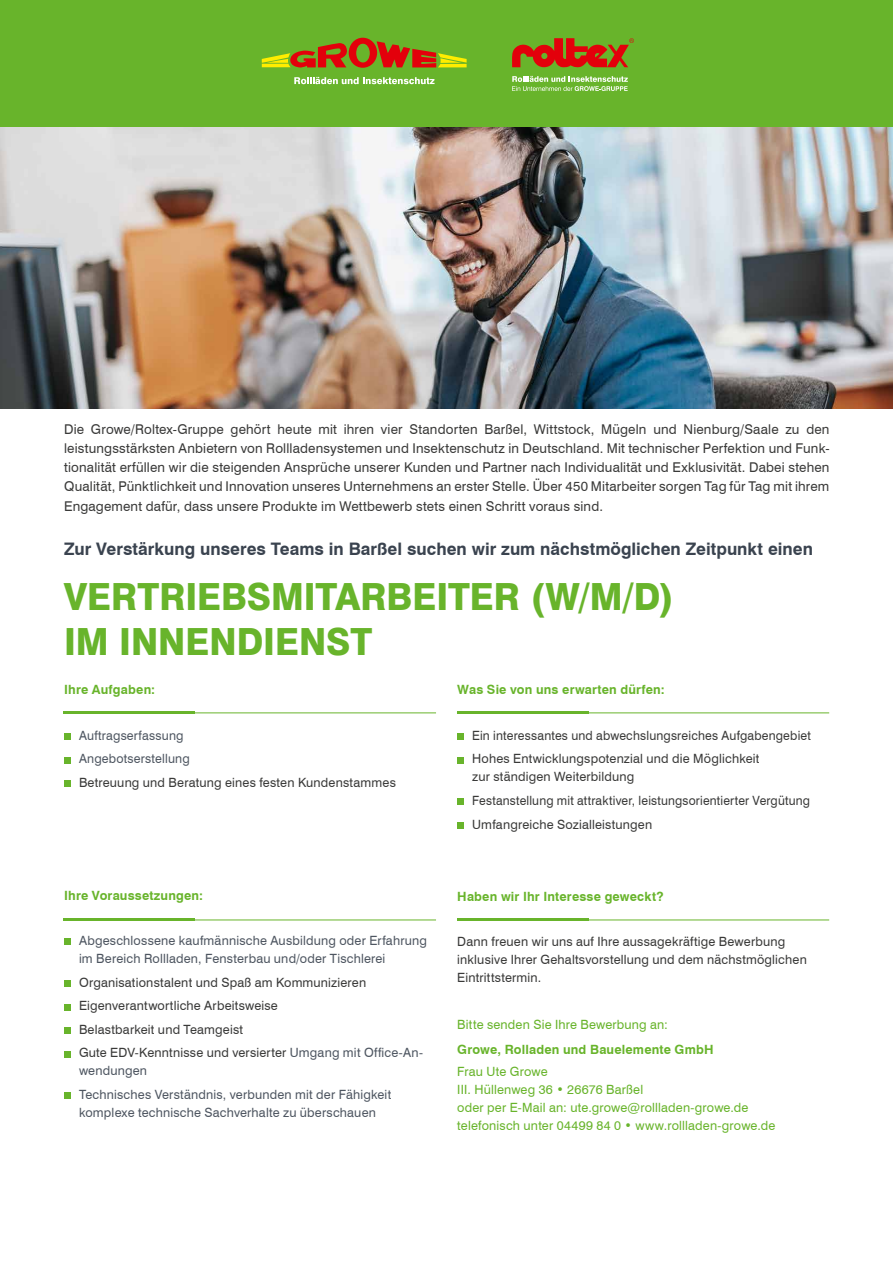
<style>
.page{position:relative;width:893px;height:1263px;background:#fff}
.page>*{position:absolute;margin:0;border:0;box-sizing:border-box;transform-origin:0 0}
.t1{font:800 37.5px/45px "Swiss 721 BT";color:#68b42b;scale:.95 1}
.t2{font:700 17.25px "Swiss 721 BT";color:#3a434f}
.t3{font:13.5px/19.2px "Swiss 721 BT";letter-spacing:.015em;color:#3a3a39;text-align:justify}
.t4{font:12.75px/23.5px "Swiss 721 BT";letter-spacing:.015em;color:#3a3a39}
.t5{font:12.75px/23.5px "Swiss 721 BT";letter-spacing:.015em;color:#4e5661}
.t6{font:12.75px/18px "Swiss 721 BT";letter-spacing:.015em;color:#68b42b}
.t7{font:700 12.75px "Swiss 721 BT";letter-spacing:.015em;color:#68b42b}
.t8{font:12.75px/23.5px "Swiss 721 BT";letter-spacing:.015em;color:#3a3a39;scale:.96 1}
.s1{color:#4e5661}
</style>
<div class="page">
<div style="left:0;top:0;width:893px;height:128px;background:#68b42b"></div>
<hr style="left:64px;top:920px;width:372px;height:1px;background:#68b42b">
<hr style="left:64px;top:918px;width:131px;height:2px;background:#68b42b">
<hr style="left:457px;top:920px;width:372px;height:1px;background:#68b42b">
<hr style="left:457px;top:918px;width:131px;height:2px;background:#68b42b">
<hr style="left:64px;top:713px;width:372px;height:1px;background:#68b42b">
<hr style="left:64px;top:711px;width:131px;height:2px;background:#68b42b">
<hr style="left:457px;top:713px;width:372px;height:1px;background:#68b42b">
<hr style="left:457px;top:711px;width:131px;height:2px;background:#68b42b">
<svg style="left:294px;top:77px;width:141px;height:7px"></svg>
<svg style="left:262px;top:38px;width:205px;height:30px"></svg>
<svg style="left:512px;top:76px;width:116px;height:15px"></svg>
<svg style="left:512px;top:38px;width:122px;height:30px"></svg>
<img style="left:0;top:128px;width:893px;height:280px">
<div style="left:64px;top:733px;width:7px;height:7px;background:#68b42b"></div>
<div style="left:64px;top:757px;width:7px;height:6px;background:#68b42b"></div>
<div style="left:64px;top:780px;width:7px;height:7px;background:#68b42b"></div>
<div style="left:64px;top:939px;width:7px;height:6px;background:#68b42b"></div>
<div style="left:64px;top:980px;width:7px;height:7px;background:#68b42b"></div>
<div style="left:64px;top:1004px;width:7px;height:6px;background:#68b42b"></div>
<div style="left:64px;top:1027px;width:7px;height:7px;background:#68b42b"></div>
<div style="left:64px;top:1051px;width:7px;height:6px;background:#68b42b"></div>
<div style="left:64px;top:1092px;width:7px;height:7px;background:#68b42b"></div>
<div style="left:457px;top:733px;width:7px;height:7px;background:#68b42b"></div>
<div style="left:457px;top:757px;width:7px;height:6px;background:#68b42b"></div>
<div style="left:457px;top:798px;width:7px;height:7px;background:#68b42b"></div>
<div style="left:457px;top:822px;width:7px;height:6px;background:#68b42b"></div>
<p class="t3" style="left:64px;top:419px;width:767px">Die Growe/Roltex-Gruppe gehört heute mit ihren vier Standorten Barßel, Wittstock, Mügeln und Nienburg/Saale zu den leistungsstärksten Anbietern von Rollladensystemen und Insektenschutz in Deutschland. Mit technischer Perfektion und Funk&shy;tionalität erfüllen wir die steigenden Ansprüche unserer Kunden und Partner nach Individualität und Exklusivität. Dabei stehen Qualität, Pünktlichkeit und Innovation unseres Unternehmens an erster Stelle. Über 450 Mitarbeiter sorgen Tag für Tag mit ihrem Engagement dafür, dass unsere Produkte im Wettbewerb stets einen Schritt voraus sind.</p>
<p class="t2" style="left:64px;top:538px;width:750px">Zur Verstärkung unseres Teams in Barßel suchen wir zum nächstmöglichen Zeitpunkt einen</p>
<h1 class="t1" style="left:64px;top:573px;width:643px">VERTRIEBSMITARBEITER (W/M/D)<br>IM INNENDIENST</h1>
<p class="t7" style="left:64px;top:682px;width:93px">Ihre Aufgaben:</p>
<p class="t5" style="left:79px;top:723px;width:112px">Auftragserfassung<br>Angebotserstellung</p>
<p class="t4" style="left:79px;top:770px;width:318px">Betreuung und Beratung eines festen Kundenstammes</p>
<p class="t7" style="left:64px;top:887px;width:140px">Ihre Voraussetzungen:</p>
<p class="t5" style="left:79px;top:931px;width:349px;line-height:18px">Abgeschlossene kaufmännische Ausbildung oder Erfahrung im Bereich Rollladen, Fensterbau und/oder Tischlerei</p>
<p class="t4" style="left:79px;top:970px;width:345px">Organisationstalent und Spaß am Kommunizieren Eigenverantwortliche Arbeitsweise<br>Belastbarkeit und Teamgeist<br>Gute EDV-Kenntnisse und versierter <span class="s1">Umgang mit Office-An-</span></p>
<p class="t5" style="left:79px;top:1059px;width:314px">wendungen<br>Technisches Verständnis, verbunden mit der Fähigkeit</p>
<p class="t5" style="left:79px;top:1100px;width:298px">komplexe technische Sachverhalte zu überschauen</p>
<p class="t7" style="left:457px;top:682px;width:209px">Was Sie von uns erwarten dürfen:</p>
<p class="t8" style="left:472px;top:723px;width:354px">Ein interessantes und abwechslungsreiches Aufgabengebiet<br>Hohes Entwicklungspotenzial und die Möglichkeit</p>
<p class="t4" style="left:472px;top:765px;width:339px">zur ständigen Weiterbildung<br>Festanstellung mit attraktiver, leistungsorientierter Vergütung<br>Umfangreiche Sozialleistungen</p>
<p class="t7" style="left:457px;top:888px;width:208px">Haben wir Ihr Interesse geweckt?</p>
<p class="t4" style="left:457px;top:932px;width:351px;line-height:18px">Dann freuen wir uns auf Ihre aussagekräftige Bewerbung inklusive Ihrer Gehaltsvorstellung und dem nächstmöglichen<br>Eintrittstermin.</p>
<p class="t6" style="left:457px;top:1015px;width:212px">Bitte senden Sie Ihre Bewerbung an:</p>
<p class="t7" style="left:457px;top:1042px;width:258px">Growe, Rolladen und Bauelemente GmbH</p>
<p class="t6" style="left:457px;top:1063px;width:320px">Frau Ute Growe<br>III. Hüllenweg 36 • 26676 Barßel<br>oder per E-Mail an: ute.growe@rollladen-growe.de telefonisch unter 04499 84 0 • www.rollladen-growe.de</p>
</div>
